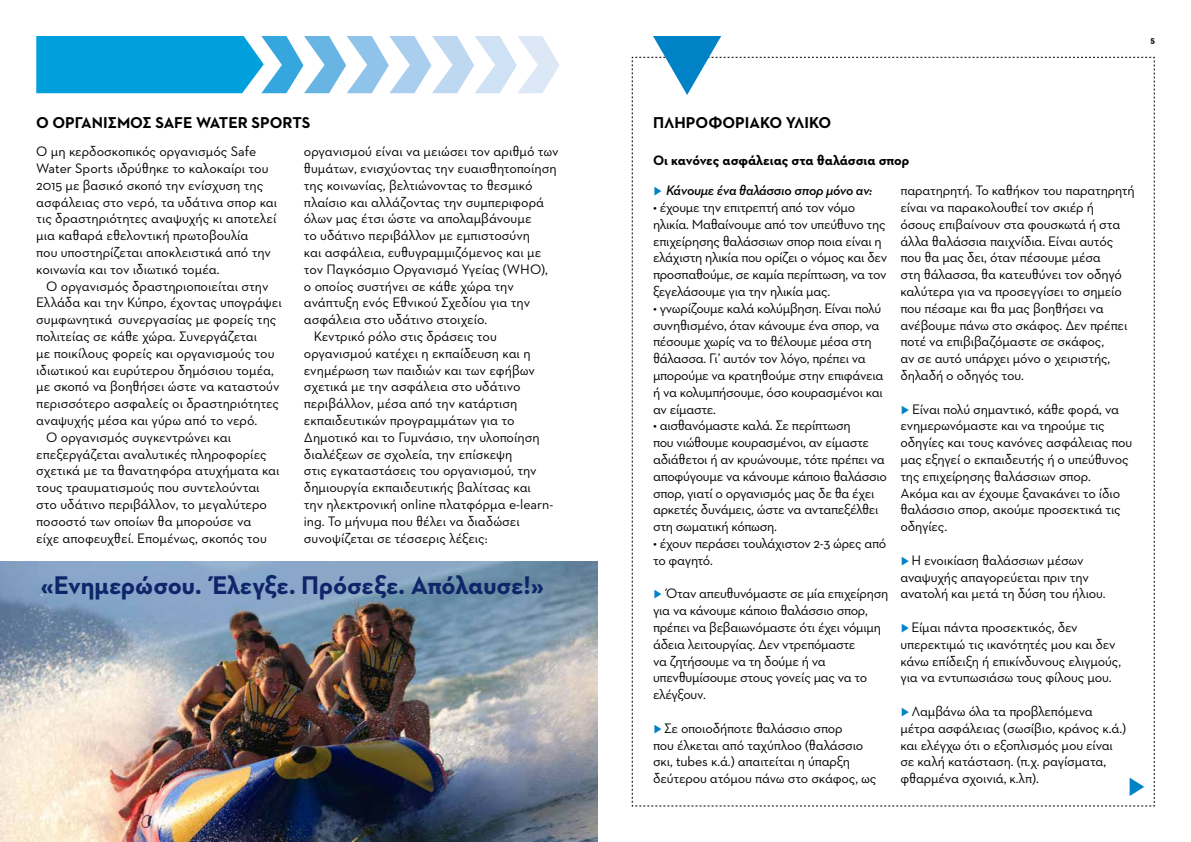
<style>
.page{position:relative;width:1191px;height:842px;background:#fff}
.page>*{position:absolute;margin:0;border:0;box-sizing:border-box;transform-origin:0 0}
.t1{font:300 27.3px "Fedra Sans Pro";color:#0082c6}
.t2{font:700 26px "Neutraface Two Text Greek";letter-spacing:-.01em;color:#0e2569}
.t3{font:700 16px "Neutraface Two Text Greek";color:#000}
.t4{font:14px/16.8px "Neutraface Two Text Greek";letter-spacing:-.01em;color:#000}
.t5{font:700 14px "Neutraface Two Text Greek";letter-spacing:-.01em;color:#000}
.t6{font:italic 600 14px "Neutraface Two Text Greek";letter-spacing:-.02em;color:#000}
.t7{font:700 9px "Neutraface Two Text Greek";color:#000}
.s1{font-family:"Fedra Sans Pro";font-weight:300;font-style:normal;font-size:13px;color:#0082c6}
.s2{font-family:"Fedra Sans Pro";font-weight:300;font-size:13px;color:#0082c6}
</style>
<div class="page">
<img style="left:0;top:561px;width:597px;height:281px">
<svg style="left:36px;top:36px;width:523px;height:57px"></svg>
<svg style="left:632px;top:36px;width:523px;height:771px"></svg>
<p class="t3" style="left:36px;top:113px;width:276px">Ο ΟΡΓΑΝΙΣΜΌΣ SAFE WATER SPORTS</p>
<p class="t3" style="left:653px;top:113px;width:178px">ΠΛΗΡΟΦΟΡΙΑΚΌ ΥΛΙΚΌ</p>
<p class="t7" style="left:1150px;top:35px;width:6px">5</p>
<p class="t4" style="left:36px;top:143px;width:242px">Ο μη κερδοσκοπικός οργανισμός Safe Water Sports ιδρύθηκε το καλοκαίρι του 2015 με βασικό σκοπό την ενίσχυση της ασφάλειας στο νερό, τα υδάτινα σπορ και τις δραστηριότητες αναψυχής κι αποτελεί μια καθαρά εθελοντική πρωτοβουλία<br>που υποστηρίζεται αποκλειστικά από την κοινωνία και τον ιδιωτικό τομέα.</p>
<p class="t4" style="left:46px;top:277px;width:224px">Ο οργανισμός δραστηριοποιείται στην</p>
<p class="t4" style="left:36px;top:294px;width:247px">Ελλάδα και την Κύπρο, έχοντας υπογράψει</p>
<p class="t4" style="left:36px;top:311px;width:242px">συμφωνητικά συνεργασίας με φορείς της</p>
<p class="t4" style="left:36px;top:328px;width:222px">πολιτείας σε κάθε χώρα. Συνεργάζεται</p>
<p class="t4" style="left:36px;top:344px;width:240px">με ποικίλους φορείς και οργανισμούς του</p>
<p class="t4" style="left:36px;top:361px;width:239px">ιδιωτικού και ευρύτερου δημόσιου τομέα,</p>
<p class="t4" style="left:36px;top:378px;width:245px">με σκοπό να βοηθήσει ώστε να καταστούν</p>
<p class="t4" style="left:36px;top:395px;width:244px">περισσότερο ασφαλείς οι δραστηριότητες</p>
<p class="t4" style="left:36px;top:412px;width:223px">αναψυχής μέσα και γύρω από το νερό.</p>
<p class="t4" style="left:46px;top:428px;width:186px">Ο οργανισμός συγκεντρώνει και</p>
<p class="t4" style="left:36px;top:445px;width:232px">επεξεργάζεται αναλυτικές πληροφορίες</p>
<p class="t4" style="left:36px;top:462px;width:245px">σχετικά με τα θανατηφόρα ατυχήματα και</p>
<p class="t4" style="left:36px;top:479px;width:225px">τους τραυματισμούς που συντελούνται</p>
<p class="t4" style="left:36px;top:496px;width:232px">στο υδάτινο περιβάλλον, το μεγαλύτερο</p>
<p class="t4" style="left:36px;top:512px;width:217px">ποσοστό των οποίων θα μπορούσε να</p>
<p class="t4" style="left:36px;top:529px;width:232px">είχε αποφευχθεί. Επομένως, σκοπός του</p>
<p class="t4" style="left:304px;top:143px;width:256px">οργανισμού είναι να μειώσει τον αριθμό των</p>
<p class="t4" style="left:304px;top:160px;width:254px">θυμάτων, ενισχύοντας την ευαισθητοποίηση</p>
<p class="t4" style="left:304px;top:176px;width:230px">της κοινωνίας, βελτιώνοντας το θεσμικό</p>
<p class="t4" style="left:304px;top:193px;width:242px">πλαίσιο και αλλάζοντας την συμπεριφορά</p>
<p class="t4" style="left:304px;top:210px;width:229px">όλων μας έτσι ώστε να απολαμβάνουμε</p>
<p class="t4" style="left:304px;top:227px;width:228px">το υδάτινο περιβάλλον με εμπιστοσύνη</p>
<p class="t4" style="left:304px;top:244px;width:239px">και ασφάλεια, ευθυγραμμιζόμενος και με</p>
<p class="t4" style="left:304px;top:260px;width:246px">τον Παγκόσμιο Οργανισμό Υγείας (WHO),</p>
<p class="t4" style="left:304px;top:277px;width:211px">ο οποίος συστήνει σε κάθε χώρα την</p>
<p class="t4" style="left:304px;top:294px;width:228px">ανάπτυξη ενός Εθνικού Σχεδίου για την</p>
<p class="t4" style="left:304px;top:311px;width:185px">ασφάλεια στο υδάτινο στοιχείο.</p>
<p class="t4" style="left:314px;top:328px;width:184px">Κεντρικό ρόλο στις δράσεις του</p>
<p class="t4" style="left:304px;top:344px;width:228px">οργανισμού κατέχει η εκπαίδευση και η</p>
<p class="t4" style="left:304px;top:361px;width:232px">ενημέρωση των παιδιών και των εφήβων</p>
<p class="t4" style="left:304px;top:378px;width:218px">σχετικά με την ασφάλεια στο υδάτινο</p>
<p class="t4" style="left:304px;top:395px;width:215px">περιβάλλον, μέσα από την κατάρτιση</p>
<p class="t4" style="left:304px;top:412px;width:212px">εκπαιδευτικών προγραμμάτων για το</p>
<p class="t4" style="left:304px;top:428px;width:237px">Δημοτικό και το Γυμνάσιο, την υλοποίηση</p>
<p class="t4" style="left:304px;top:445px;width:210px">διαλέξεων σε σχολεία, την επίσκεψη</p>
<p class="t4" style="left:304px;top:462px;width:234px">στις εγκαταστάσεις του οργανισμού, την</p>
<p class="t4" style="left:304px;top:479px;width:229px">δημιουργία εκπαιδευτικής βαλίτσας και</p>
<p class="t4" style="left:304px;top:496px;width:251px">την ηλεκτρονική online πλατφόρμα e-learn-</p>
<p class="t4" style="left:304px;top:512px;width:217px">ing. Το μήνυμα που θέλει να διαδώσει</p>
<p class="t4" style="left:304px;top:529px;width:185px">συνοψίζεται σε τέσσερις λέξεις:</p>
<h2 class="t2" style="left:41px;top:569px;width:504px">«Ενημερώσου. Έλεγξε. Πρόσεξε. Απόλαυσε!»</h2>
<p class="t5" style="left:653px;top:152px;width:258px">Οι κανόνες ασφάλειας στα θαλάσσια σπορ</p>
<p class="t6" style="left:653px;top:182px;width:221px"><span class="s1">▶</span> Κάνουμε ένα θαλάσσιο σπορ μόνο αν:</p>
<p class="t4" style="left:653px;top:199px;width:236px">• έχουμε την επιτρεπτή από τον νόμο ηλικία. Μαθαίνουμε από τον υπεύθυνο της επιχείρησης θαλάσσιων σπορ ποια είναι η ελάχιστη ηλικία που ορίζει ο νόμος και δεν προσπαθούμε, σε καμία περίπτωση, να τον ξεγελάσουμε για την ηλικία μας.</p>
<p class="t4" style="left:653px;top:299px;width:232px">• γνωρίζουμε καλά κολύμβηση. Είναι πολύ συνηθισμένο, όταν κάνουμε ένα σπορ, να πέσουμε χωρίς να το θέλουμε μέσα στη θάλασσα. Γι’ αυτόν τον λόγο, πρέπει να μπορούμε να κρατηθούμε στην επιφάνεια ή να κολυμπήσουμε, όσο κουρασμένοι και αν είμαστε.</p>
<p class="t4" style="left:653px;top:417px;width:235px">• αισθανόμαστε καλά. Σε περίπτωση<br>που νιώθουμε κουρασμένοι, αν είμαστε αδιάθετοι ή αν κρυώνουμε, τότε πρέπει να αποφύγουμε να κάνουμε κάποιο θαλάσσιο σπορ, γιατί ο οργανισμός μας δε θα έχει αρκετές δυνάμεις, ώστε να ανταπεξέλθει στη σωματική κόπωση.</p>
<p class="t4" style="left:653px;top:535px;width:235px">• έχουν περάσει τουλάχιστον 2-3 ώρες από το φαγητό.</p>
<p class="t4" style="left:653px;top:585px;width:237px"><span class="s2">▶</span> Όταν απευθυνόμαστε σε μία επιχείρηση για να κάνουμε κάποιο θαλάσσιο σπορ, πρέπει να βεβαιωνόμαστε ότι έχει νόμιμη άδεια λειτουργίας. Δεν ντρεπόμαστε<br>να ζητήσουμε να τη δούμε ή να υπενθυμίσουμε στους γονείς μας να το ελέγξουν.</p>
<p class="t4" style="left:653px;top:719px;width:225px"><span class="s2">▶</span> Σε οποιοδήποτε θαλάσσιο σπορ<br>που έλκεται από ταχύπλοο (θαλάσσιο σκι, tubes κ.ά.) απαιτείται η ύπαρξη δεύτερου ατόμου πάνω στο σκάφος, ως</p>
<p class="t4" style="left:900px;top:182px;width:236px">παρατηρητή. Το καθήκον του παρατηρητή είναι να παρακολουθεί τον σκιέρ ή<br>όσους επιβαίνουν στα φουσκωτά ή στα άλλα θαλάσσια παιχνίδια. Είναι αυτός που θα μας δει, όταν πέσουμε μέσα<br>στη θάλασσα, θα κατευθύνει τον οδηγό καλύτερα για να προσεγγίσει το σημείο που πέσαμε και θα μας βοηθήσει να ανέβουμε πάνω στο σκάφος. Δεν πρέπει ποτέ να επιβιβαζόμαστε σε σκάφος,<br>αν σε αυτό υπάρχει μόνο ο χειριστής, δηλαδή ο οδηγός του.</p>
<p class="t4" style="left:900px;top:400px;width:233px"><span class="s2">▶</span> Είναι πολύ σημαντικό, κάθε φορά, να ενημερωνόμαστε και να τηρούμε τις οδηγίες και τους κανόνες ασφάλειας που μας εξηγεί ο εκπαιδευτής ή ο υπεύθυνος της επιχείρησης θαλάσσιων σπορ.<br>Ακόμα και αν έχουμε ξανακάνει το ίδιο θαλάσσιο σπορ, ακούμε προσεκτικά τις οδηγίες.</p>
<p class="t4" style="left:900px;top:551px;width:207px"><span class="s2">▶</span> Η ενοικίαση θαλάσσιων μέσων αναψυχής απαγορεύεται πριν την ανατολή και μετά τη δύση του ήλιου.</p>
<p class="t4" style="left:900px;top:619px;width:222px"><span class="s2">▶</span> Είμαι πάντα προσεκτικός, δεν υπερεκτιμώ τις ικανότητές μου και δεν κάνω επίδειξη ή επικίνδυνους ελιγμούς, για να εντυπωσιάσω τους φίλους μου.</p>
<p class="t4" style="left:900px;top:703px;width:227px"><span class="s2">▶</span> Λαμβάνω όλα τα προβλεπόμενα μέτρα ασφάλειας (σωσίβιο, κράνος κ.ά.) και ελέγχω ότι ο εξοπλισμός μου είναι σε καλή κατάσταση. (π.χ. ραγίσματα, φθαρμένα σχοινιά, κ.λπ).</p>
<h1 class="t1" style="left:1126px;top:769px;width:20px">▶</h1>
</div>
